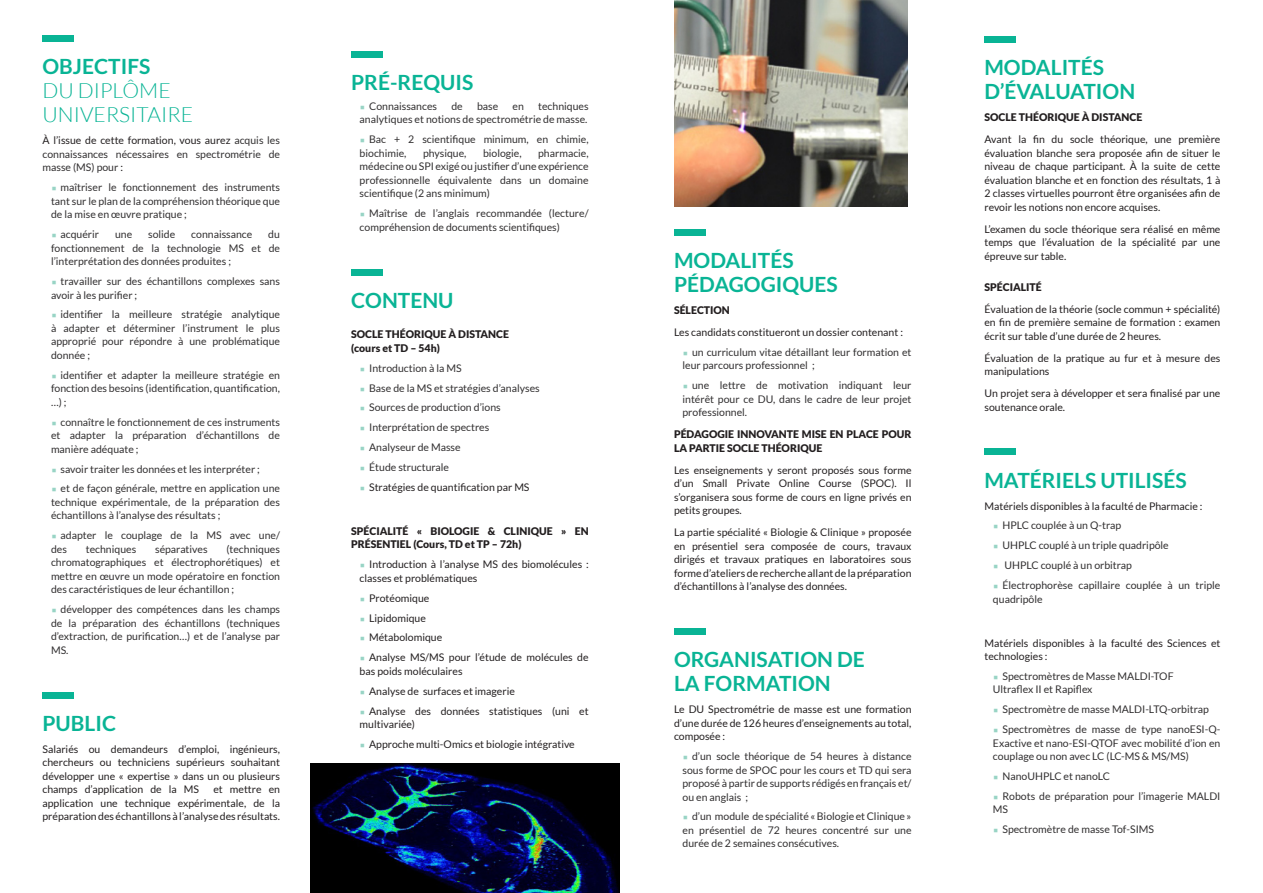
<style>
.page{position:relative;width:1263px;height:893px;background:#fff}
.page>*{position:absolute;margin:0;border:0;box-sizing:border-box;transform-origin:0 0}
.t1{font:700 21px/24px "Lato";color:#09b495}
.t2{font:300 21px/24px "Lato";color:#09b495}
.t3{font:10.5px/13.5px "Lato";color:#312f30}
.t4{font:10.5px/13.5px "Lato";color:#231f20;text-align:justify}
.t5{font:900 10.5px/13.5px "Lato";color:#231f20}
.s1{color:#231f20}
</style>
<div class="page">
<div style="left:43px;top:35px;width:31px;height:7px;background:#09b495"></div>
<div style="left:43px;top:692px;width:31px;height:6px;background:#09b495"></div>
<div style="left:674px;top:229px;width:32px;height:6px;background:#09b495"></div>
<div style="left:674px;top:628px;width:32px;height:7px;background:#09b495"></div>
<div style="left:351px;top:51px;width:32px;height:7px;background:#09b495"></div>
<div style="left:351px;top:269px;width:32px;height:6px;background:#09b495"></div>
<img style="left:311px;top:764px;width:309px;height:129px">
<div style="left:984px;top:37px;width:32px;height:6px;background:#09b495"></div>
<div style="left:984px;top:449px;width:32px;height:6px;background:#09b495"></div>
<img style="left:674px;top:0;width:234px;height:206px">
<h1 class="t1" style="left:43px;top:54px;width:109px">OBJECTIFS</h1>
<h1 class="t2" style="left:43px;top:79px;width:152px">DU DIPLÔME<br>UNIVERSITAIRE</h1>
<p class="t3" style="left:43px;top:134px;width:239px;text-align:justify"><span class="s1">À l’issue de cette formation, vous aurez</span> acquis les connaissances nécessaires en spectrométrie de masse (MS) pour <span class="s1">:</span></p>
<p class="t3" style="left:51px;top:181px;width:230px;text-align:justify;text-indent:9px">maîtriser le fonctionnement des instruments tant sur le plan de la compréhension théorique que de la mise en œuvre pratique ;</p>
<p class="t3" style="left:61px;top:228px;width:40px">acquérir</p>
<p class="t3" style="left:115px;top:228px;width:19px">une</p>
<p class="t3" style="left:148px;top:228px;width:29px">solide</p>
<p class="t3" style="left:191px;top:228px;width:63px">connaissance</p>
<p class="t3" style="left:51px;top:228px;width:230px;text-align:justify;text-indent:217px">du fonctionnement de la technologie MS et de l’interprétation des données produites ;</p>
<p class="t3" style="left:51px;top:274px;width:230px;text-indent:9px">travailler sur des échantillons complexes sans avoir à les purifier ;</p>
<p class="t3" style="left:51px;top:308px;width:230px;text-align:justify;text-indent:9px">identifier la meilleure stratégie analytique à adapter et déterminer l’instrument le plus approprié pour répondre à une problématique donnée ;</p>
<p class="t3" style="left:51px;top:368px;width:230px;text-align:justify;text-indent:9px">identifier et adapter la meilleure stratégie en fonction des besoins (identification, quantification, …) ;</p>
<p class="t3" style="left:51px;top:415px;width:230px;text-align:justify;text-indent:9px">connaître le fonctionnement de ces instruments et adapter la préparation d’échantillons de manière adéquate ;</p>
<p class="t3" style="left:61px;top:459px;width:221px;line-height:20px">savoir traiter les données et les interpréter ;<br>et de façon générale, mettre en application une</p>
<p class="t3" style="left:51px;top:495px;width:230px">technique expérimentale, de la préparation des échantillons à l’analyse des résultats ;</p>
<p class="t3" style="left:51px;top:529px;width:230px;text-indent:9px">adapter le couplage de la MS avec une/ des</p>
<p class="t3" style="left:51px;top:542px;width:230px;text-align:justify;text-indent:175px">(techniques chromatographiques et électrophorétiques) et mettre en œuvre un mode opératoire en fonction des caractéristiques de leur échantillon ;</p>
<p class="t3" style="left:51px;top:603px;width:230px;text-align:justify;text-indent:9px">développer des compétences dans les champs de la préparation des échantillons (techniques d’extraction, de purification…) et de l’analyse par MS.</p>
<p class="t3" style="left:86px;top:542px;width:52px">techniques</p>
<p class="t3" style="left:155px;top:542px;width:54px">séparatives</p>
<h1 class="t1" style="left:43px;top:711px;width:75px">PUBLIC</h1>
<p class="t4" style="left:43px;top:742px;width:239px">Salariés ou demandeurs d’emploi, ingénieurs, chercheurs ou techniciens supérieurs souhaitant développer une « expertise » dans un ou plusieurs champs d’application de la MS</p>
<p class="t4" style="left:43px;top:783px;width:239px;text-indent:171px">et mettre en application une technique expérimentale, de la préparation des échantillons à l’analyse des résultats.</p>
<h1 class="t1" style="left:351px;top:70px;width:124px">PRÉ-REQUIS</h1>
<p class="t3" style="left:369px;top:99px;width:69px">Connaissances</p>
<p class="t3" style="left:451px;top:99px;width:13px">de</p>
<p class="t3" style="left:477px;top:99px;width:23px">base</p>
<p class="t3" style="left:513px;top:99px;width:13px">en</p>
<p class="t3" style="left:360px;top:99px;width:230px;text-align:right">techniques<br>analytiques et notions de spectrométrie de masse.</p>
<p class="t3" style="left:360px;top:133px;width:230px;text-indent:9px">Bac + 2 scientifique minimum, en chimie, biochimie,</p>
<p class="t3" style="left:360px;top:146px;width:230px;text-align:justify;text-indent:179px">pharmacie, médecine ou SPI exigé ou justifier d’une expérience professionnelle équivalente dans un domaine scientifique (2 ans minimum)</p>
<p class="t3" style="left:360px;top:207px;width:230px;text-indent:9px">Maîtrise de l’anglais recommandée (lecture/ compréhension de documents scientifiques)</p>
<p class="t3" style="left:423px;top:146px;width:45px">physique,</p>
<p class="t3" style="left:483px;top:146px;width:40px">biologie,</p>
<h1 class="t1" style="left:351px;top:288px;width:104px">CONTENU</h1>
<p class="t5" style="left:351px;top:327px;width:159px">SOCLE THÉORIQUE À DISTANCE (cours et TD – 54h)</p>
<p class="t3" style="left:369px;top:358px;width:172px;line-height:20px">Introduction à la MS<br>Base de la MS et stratégies d’analyses<br>Sources de production d’ions<br>Interprétation de spectres<br>Analyseur de Masse<br>Étude structurale</p>
<p class="t4" style="left:369px;top:480px;width:162px">Stratégies de quantification par MS</p>
<p class="t5" style="left:351px;top:524px;width:239px">SPÉCIALITÉ « BIOLOGIE &amp; CLINIQUE » EN<br>PRÉSENTIEL (Cours, TD et TP – 72h)</p>
<p class="t4" style="left:360px;top:558px;width:230px;text-indent:9px">Introduction à l’analyse MS des biomolécules : classes et problématiques</p>
<p class="t4" style="left:369px;top:588px;width:221px;line-height:20px;text-align:left">Protéomique<br>Lipidomique<br>Métabolomique<br>Analyse MS/MS pour l’étude de molécules de</p>
<p class="t4" style="left:369px;top:661px;width:221px;line-height:20px;text-align:left;text-indent:-9px">bas poids moléculaires<br>Analyse de surfaces et imagerie<br>Analyse des données statistiques (uni et</p>
<p class="t4" style="left:369px;top:714px;width:207px;line-height:19.8px;text-indent:-9px">multivariée)<br>Approche multi-Omics et biologie intégrative</p>
<h1 class="t1" style="left:674px;top:248px;width:165px">MODALITÉS<br>PÉDAGOGIQUES</h1>
<p class="t5" style="left:674px;top:303px;width:57px">SÉLECTION</p>
<p class="t4" style="left:674px;top:325px;width:231px">Les candidats constitueront un dossier contenant :</p>
<p class="t3" style="left:682px;top:345px;width:230px;text-indent:9px">un curriculum vitae détaillant leur formation et leur parcours professionnel ;</p>
<p class="t3" style="left:682px;top:378px;width:230px;text-align:justify;text-indent:9px">une lettre de motivation indiquant leur intérêt pour ce DU, dans le cadre de leur projet professionnel.</p>
<p class="t5" style="left:674px;top:427px;width:239px">PÉDAGOGIE INNOVANTE MISE EN PLACE POUR<br>LA PARTIE SOCLE THÉORIQUE</p>
<p class="t4" style="left:674px;top:463px;width:239px">Les enseignements y seront proposés sous forme d’un Small Private Online Course (SPOC). Il s’organisera sous forme de cours en ligne privés en petits groupes.</p>
<p class="t4" style="left:674px;top:526px;width:239px">La partie spécialité « Biologie &amp; Clinique » proposée en présentiel sera composée de cours, travaux dirigés et travaux pratiques en laboratoires sous forme d’ateliers de recherche allant de la préparation d’échantillons à l’analyse des données.</p>
<h1 class="t1" style="left:674px;top:647px;width:192px">ORGANISATION DE<br>LA FORMATION</h1>
<p class="t4" style="left:674px;top:703px;width:239px">Le DU Spectrométrie de masse est une formation d’une durée de 126 heures d’enseignements au total, composée :</p>
<p class="t3" style="left:682px;top:749px;width:230px;text-align:justify;text-indent:9px">d’un socle théorique de 54 heures à distance sous forme de SPOC pour les cours et TD qui sera proposé à partir de supports rédigés en français et/ ou en anglais ;</p>
<p class="t3" style="left:682px;top:810px;width:230px;text-align:justify;text-indent:9px">d’un module de spécialité « Biologie et Clinique » en présentiel de 72 heures concentré sur une durée de 2 semaines consécutives.</p>
<h1 class="t1" style="left:984px;top:55px;width:152px">MODALITÉS<br>D’ÉVALUATION</h1>
<p class="t5" style="left:984px;top:111px;width:159px">SOCLE THÉORIQUE À DISTANCE</p>
<p class="t4" style="left:984px;top:133px;width:238px">Avant la fin du socle théorique, une première évaluation blanche sera proposée afin de situer le niveau de chaque participant. À la suite de cette évaluation blanche et en fonction des résultats, 1 à 2 classes virtuelles pourront être organisées afin de revoir les notions non encore acquises.</p>
<p class="t4" style="left:984px;top:222px;width:237px">L’examen du socle théorique sera réalisé en même temps que l’évaluation de la spécialité par une épreuve sur table.</p>
<p class="t5" style="left:984px;top:280px;width:59px">SPÉCIALITÉ</p>
<p class="t4" style="left:984px;top:302px;width:237px">Évaluation de la théorie (socle commun + spécialité) en fin de première semaine de formation : examen écrit sur table d’une durée de 2 heures.</p>
<p class="t4" style="left:984px;top:351px;width:237px">Évaluation de la pratique au fur et à mesure des manipulations</p>
<p class="t4" style="left:984px;top:386px;width:237px">Un projet sera à développer et sera finalisé par une soutenance orale.</p>
<h1 class="t1" style="left:984px;top:468px;width:204px">MATÉRIELS UTILISÉS</h1>
<p class="t4" style="left:984px;top:499px;width:220px">Matériels disponibles à la faculté de Pharmacie :</p>
<p class="t3" style="left:1002px;top:516px;width:219px;line-height:20px">HPLC couplée à un Q-trap<br>UHPLC couplé à un triple quadripôle<br>UHPLC couplé à un orbitrap<br>Électrophorèse capillaire couplée à un triple</p>
<p class="t3" style="left:993px;top:592px;width:51px">quadripôle</p>
<p class="t4" style="left:984px;top:636px;width:237px">Matériels disponibles à la faculté des Sciences et technologies :</p>
<p class="t3" style="left:993px;top:669px;width:182px;text-indent:9px">Spectromètres de Masse MALDI-TOF<br>Ultraflex II et Rapiflex</p>
<p class="t3" style="left:1002px;top:699px;width:219px;line-height:20px">Spectromètre de masse MALDI-LTQ-orbitrap<br>Spectromètres de masse de type nanoESI-Q-</p>
<p class="t3" style="left:993px;top:736px;width:229px">Exactive et nano-ESI-QTOF avec mobilité d’ion en couplage ou non avec LC (LC-MS &amp; MS/MS)</p>
<p class="t3" style="left:1002px;top:766px;width:219px;line-height:20px">NanoUHPLC et nanoLC<br>Robots de préparation pour l’imagerie MALDI</p>
<p class="t3" style="left:1002px;top:800px;width:153px;line-height:19.8px;text-indent:-9px">MS<br>Spectromètre de masse Tof-SIMS</p>
</div>
